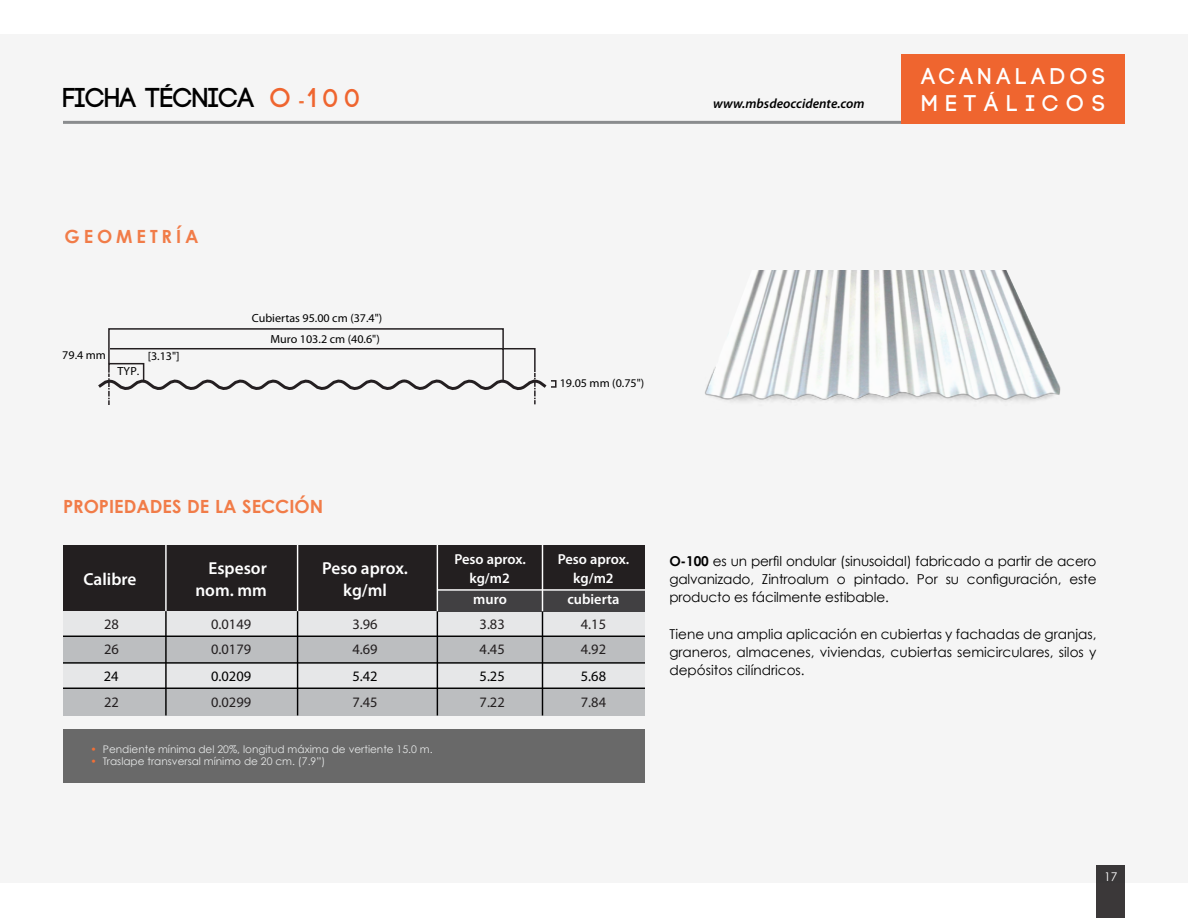
<style>
.page{position:relative;width:1188px;height:918px;background:#fff}
.page>*{position:absolute;margin:0;border:0;box-sizing:border-box;transform-origin:0 0}
.t1{font:700 27.3px "Code";color:#000}
.t2{font:700 27px "Code";color:#ef652f}
.t3{font:700 22.65px/27.3px "Code";letter-spacing:.24em;color:#fff}
.t4{font:700 18.15px "Century Gothic";color:#f17c48}
.t5{font:700 18.15px "Century Gothic";letter-spacing:.215em;color:#f17c48}
.t6{font:600 17.4px/21.8px "Myriad Pro";color:#fff;text-align:right}
.t7{font:14.4px "Myriad Pro";color:#231f20}
.t8{font:600 14.4px/19.6px "Myriad Pro";color:#fff;text-align:center}
.t9{font:14.4px "Myriad Pro";color:#000}
.t10{font:13.65px/18.1px "Century Gothic";letter-spacing:-.01em;color:#000;text-align:justify}
.t11{font:italic 600 13.5px "Myriad Pro";color:#000}
.t12{font:12px "Century Gothic";color:#fff}
.t13{font:11.85px/20.7px "Myriad Pro";color:#000;text-align:right}
.t14{font:10.5px "Century Gothic";color:#e6e8e8}
.s1{font-family:"Century Gothic";font-size:18px;color:#f06f37}
.s2{font-weight:700}
.s3{color:#f06f37}
</style>
<div class="page">
<div style="left:0;top:35px;width:1188px;height:848px;background:#f5f5f5"></div>
<hr style="left:63px;top:121px;width:1062px;height:3px;background:#8a8c8e">
<div style="left:902px;top:54px;width:223px;height:70px;background:#ef652f"></div>
<div style="left:1097px;top:866px;width:28px;height:52px;background:#3b3839"></div>
<img style="left:705px;top:270px;width:356px;height:132px">
<div style="left:63px;top:592px;width:582px;height:123px;background:#e6e7e8"></div>
<div style="left:63px;top:545px;width:582px;height:66px;background:#231f20"></div>
<div style="left:63px;top:636px;width:582px;height:27px;background:#bcbec0"></div>
<div style="left:63px;top:689px;width:582px;height:26px;background:#bcbec0"></div>
<hr style="left:165px;top:611px;width:2px;height:104px;background:#000">
<hr style="left:297px;top:611px;width:1px;height:104px;background:#000">
<hr style="left:542px;top:612px;width:1px;height:103px;background:#000">
<hr style="left:437px;top:611px;width:1px;height:104px;background:#000">
<hr style="left:165px;top:545px;width:2px;height:66px;background:#fff">
<hr style="left:297px;top:545px;width:1px;height:66px;background:#fff">
<div style="left:437px;top:590px;width:208px;height:21px;background:#414042"></div>
<hr style="left:437px;top:545px;width:1px;height:66px;background:#fff">
<hr style="left:542px;top:545px;width:1px;height:66px;background:#fff">
<hr style="left:63px;top:636px;width:582px;height:1px;background:#000">
<hr style="left:63px;top:662px;width:582px;height:2px;background:#000">
<hr style="left:63px;top:688px;width:582px;height:1px;background:#000">
<hr style="left:437px;top:589px;width:208px;height:2px;background:#fff">
<div style="left:64px;top:730px;width:580px;height:52px;background:#696969"></div>
<svg style="left:98px;top:328px;width:459px;height:77px"></svg>
<h1 class="t1" style="left:63px;top:84px;width:193px">FICHA TÉCNICA</h1>
<h2 class="t2" style="left:271px;top:84px;width:91px">O <span class="s1">-</span>100</h2>
<p class="t11" style="left:713px;top:95px;width:153px">www.mbsdeoccidente.com</p>
<h3 class="t5" style="left:64px;top:225px;width:136px">GEOMETRÍA</h3>
<p class="t13" style="left:62px;top:345px;width:45px">79.4 mm</p>
<p class="t13" style="left:118px;top:360px;width:23px">TYP.</p>
<p class="t13" style="left:148px;top:345px;width:33px">[3.13"]</p>
<p class="t13" style="left:252px;top:308px;width:132px">Cubiertas 95.00 cm (37.4")<br>Muro 103.2 cm (40.6")</p>
<h3 class="t4" style="left:63px;top:495px;width:262px">PROPIEDADES DE LA SECCIÓN</h3>
<p class="t13" style="left:560px;top:373px;width:86px">19.05 mm (0.75")</p>
<h3 class="t3" style="left:922px;top:63px;width:185px">ACANALADOS<br>METÁLICOS</h3>
<p class="t6" style="left:84px;top:568px;width:54px">Calibre</p>
<p class="t6" style="left:195px;top:557px;width:73px">Espesor nom. mm</p>
<p class="t7" style="left:104px;top:615px;width:16px">28</p>
<p class="t7" style="left:211px;top:615px;width:42px">0.0149</p>
<p class="t7" style="left:104px;top:640px;width:16px">26</p>
<p class="t7" style="left:211px;top:640px;width:42px">0.0179</p>
<p class="t9" style="left:104px;top:667px;width:16px">24</p>
<p class="t9" style="left:211px;top:667px;width:42px">0.0209</p>
<p class="t8" style="left:454px;top:549px;width:73px">Peso aprox.</p>
<p class="t6" style="left:322px;top:557px;width:87px;text-align:center">Peso aprox. kg/ml</p>
<p class="t8" style="left:469px;top:568px;width:42px">kg/m2</p>
<p class="t8" style="left:473px;top:589px;width:35px">muro</p>
<p class="t8" style="left:558px;top:549px;width:73px">Peso aprox. kg/m2</p>
<p class="t8" style="left:567px;top:589px;width:54px">cubierta</p>
<p class="t7" style="left:353px;top:615px;width:27px">3.96</p>
<p class="t7" style="left:480px;top:615px;width:27px">3.83</p>
<p class="t7" style="left:581px;top:615px;width:27px">4.15</p>
<p class="t7" style="left:353px;top:640px;width:27px">4.69</p>
<p class="t7" style="left:480px;top:640px;width:27px">4.45</p>
<p class="t7" style="left:581px;top:640px;width:27px">4.92</p>
<p class="t9" style="left:353px;top:667px;width:27px">5.42</p>
<p class="t9" style="left:480px;top:667px;width:27px">5.25</p>
<p class="t9" style="left:581px;top:667px;width:27px">5.68</p>
<p class="t10" style="left:669px;top:552px;width:429px"><span class="s2">O-100</span> es un perfil ondular (sinusoidal) fabricado a partir de acero galvanizado, Zintroalum o pintado. Por su configuración, este producto es fácilmente estibable.</p>
<p class="t10" style="left:669px;top:624px;width:429px">Tiene una amplia aplicación en cubiertas y fachadas de granjas, graneros, almacenes, viviendas, cubiertas semicirculares, silos y depósitos cilíndricos.</p>
<p class="t7" style="left:104px;top:693px;width:16px">22</p>
<p class="t7" style="left:211px;top:693px;width:42px">0.0299</p>
<p class="t7" style="left:353px;top:693px;width:27px">7.45</p>
<p class="t7" style="left:480px;top:693px;width:27px">7.22</p>
<p class="t7" style="left:581px;top:693px;width:27px">7.84</p>
<p class="t14" style="left:91px;top:743px;width:344px"><span class="s3">•</span> Pendiente mínima del 20%, longitud máxima de vertiente 15.0 m.</p>
<p class="t14" style="left:91px;top:755px;width:236px"><span class="s3">•</span> Traslape transversal mínimo de 20 cm. (7.9”)</p>
<p class="t12" style="left:1104px;top:869px;width:15px">17</p>
</div>
